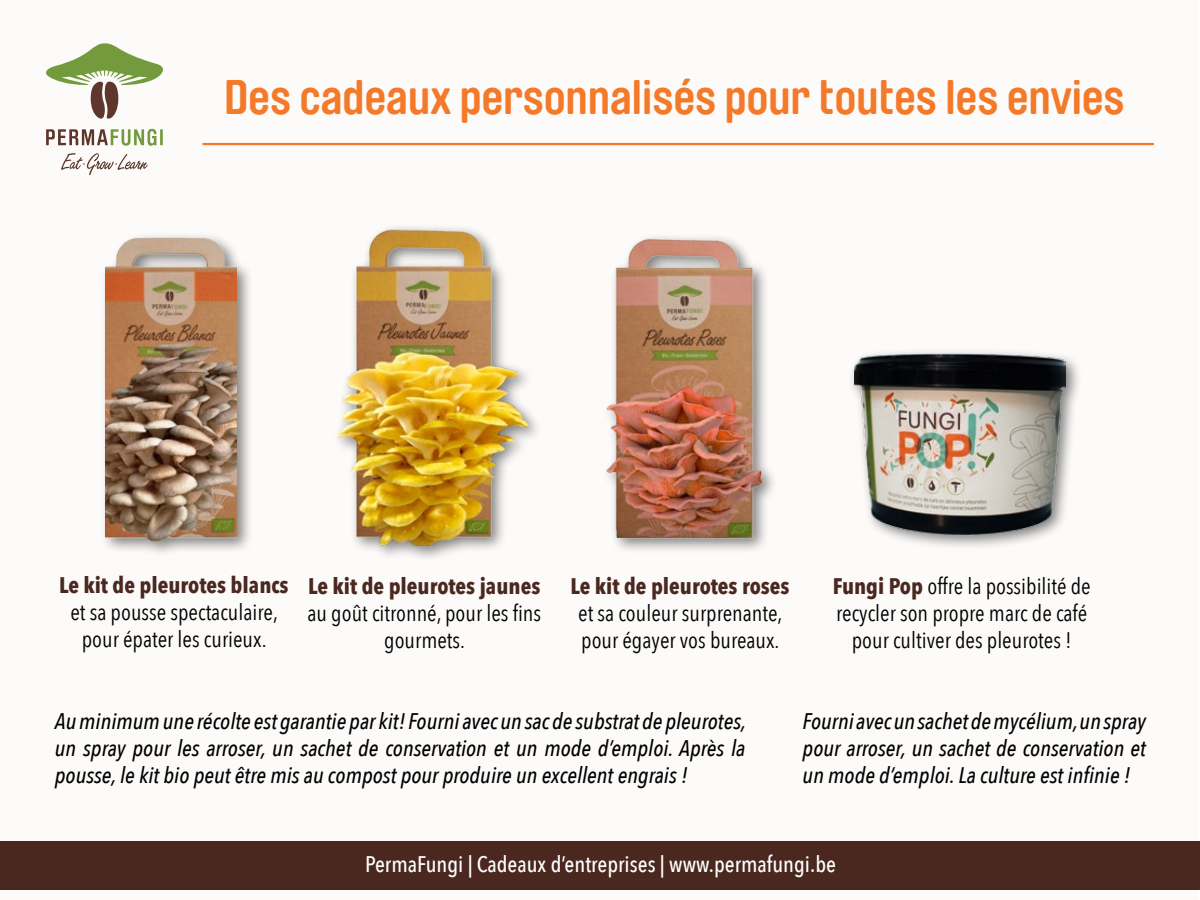
<style>
.page{position:relative;width:1200px;height:900px;background:#fff}
.page>*{position:absolute;margin:0;border:0;box-sizing:border-box;transform-origin:0 0}
.t1{font:700 48px "Brauer Neue";color:#f47929}
.t2{font:italic 500 22.5px/27px "Avenir Next Condensed";color:#000;text-align:justify}
.t3{font:22.5px/27px "Avenir Next Condensed";color:#000;text-align:center}
.t4{font:700 22.5px "Avenir Next Condensed";color:#4a2820}
.t5{font:500 22.5px "Avenir Next Condensed";color:#fff}
.s1{font-weight:700;color:#4a2820}
</style>
<div class="page">
<div style="left:1px;top:0;width:1198px;height:900px;background:#fcfbf9"></div>
<svg style="left:46px;top:129px;width:111px;height:17px"></svg>
<hr style="left:160px;top:129px;width:3px;height:16px;background:#739b3e">
<svg style="left:61px;top:153px;width:87px;height:22px"></svg>
<svg style="left:46px;top:43px;width:117px;height:76px"></svg>
<div style="left:0;top:841px;width:1200px;height:49px;background:#4a2820"></div>
<div style="left:100px;top:232px;width:153px;height:326px;background:#000;opacity:.5"></div>
<img style="left:106px;top:232px;width:130px;height:326px">
<img style="left:606px;top:237px;width:167px;height:313px">
<img style="left:337px;top:227px;width:199px;height:331px">
<hr style="left:202px;top:143px;width:952px;height:2px;background:#f47929">
<div style="left:848px;top:347px;width:234px;height:204px;background:#000;opacity:.5"></div>
<img style="left:854px;top:352px;width:211px;height:183px">
<h1 class="t1" style="left:224px;top:69px;width:902px">Des cadeaux personnalisés pour toutes les envies</h1>
<p class="t4" style="left:59px;top:572px;width:231px">Le kit de pleurotes blancs</p>
<p class="t3" style="left:70px;top:598px;width:209px">et sa pousse spectaculaire, pour épater les curieux.</p>
<p class="t4" style="left:308px;top:572px;width:234px">Le kit de pleurotes jaunes</p>
<p class="t3" style="left:307px;top:599px;width:235px">au goût citronné, pour les fins gourmets.</p>
<p class="t4" style="left:571px;top:572px;width:220px">Le kit de pleurotes roses</p>
<p class="t3" style="left:578px;top:599px;width:206px;text-align:left">et sa couleur surprenante, pour égayer vos bureaux.</p>
<p class="t3" style="left:833px;top:572px;width:259px"><span class="s1">Fungi Pop</span> offre la possibilité de recycler son propre marc de café pour cultiver des pleurotes !</p>
<p class="t2" style="left:55px;top:708px;width:693px">Au minimum une récolte est garantie par kit! Fourni avec un sac de substrat de pleurotes, un spray pour les arroser, un sachet de conservation et un mode d’emploi. Après la pousse, le kit bio peut être mis au compost pour produire un excellent engrais !</p>
<p class="t2" style="left:803px;top:708px;width:345px">Fourni avec un sachet de mycélium, un spray pour arroser, un sachet de conservation et un mode d’emploi. La culture est infinie !</p>
<p class="t5" style="left:365px;top:851px;width:472px">PermaFungi | Cadeaux d’entreprises | www.permafungi.be</p>
</div>
